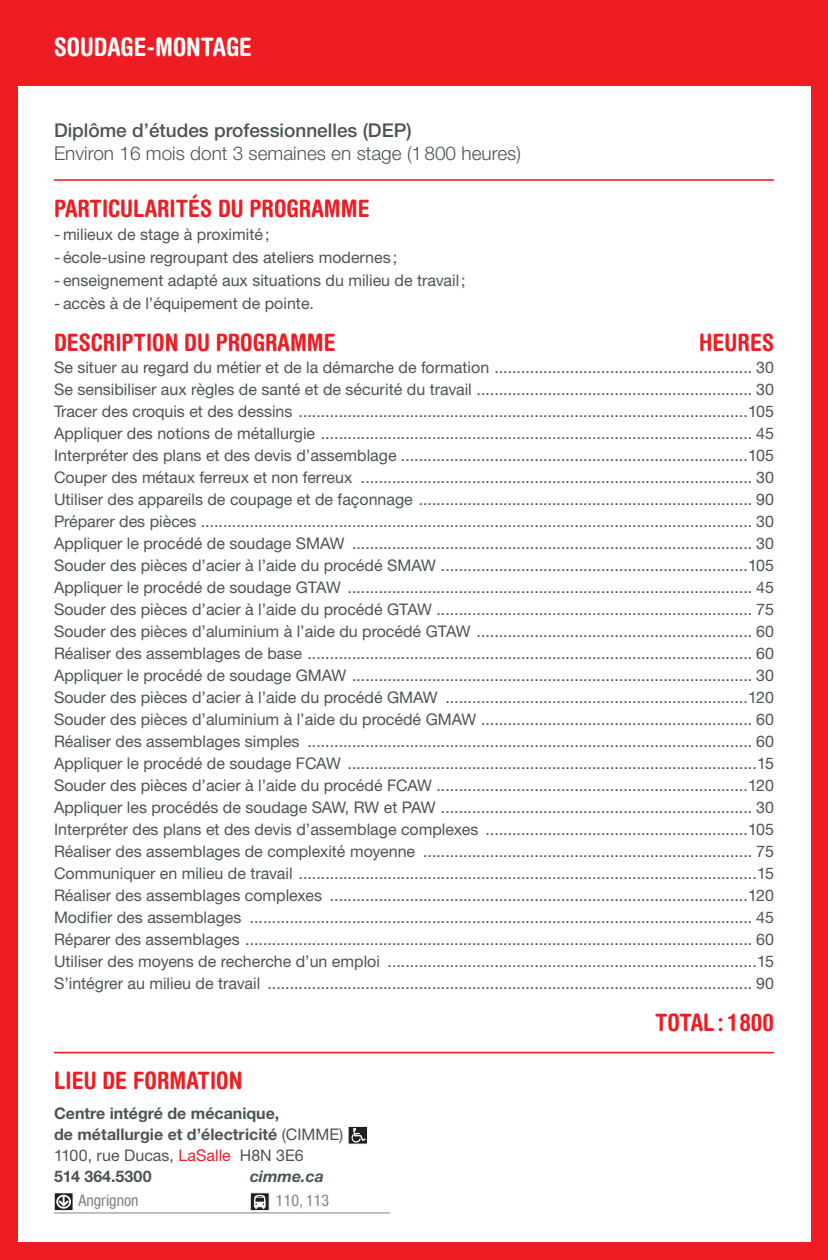
<style>
.page{position:relative;width:828px;height:1260px;background:#ee1d23}
.page>*{position:absolute;margin:0;border:0;box-sizing:border-box;transform-origin:0 0}
._05_Verso_-_Titre{font:700 condensed 25.6px "Helvetica Rounded";color:#fff}
._08_Sous-titre_-_Str{font:700 condensed 24px "Helvetica Rounded";color:#ee1d23}
._10_Sous-titre_-_No{font:700 condensed 24px "Helvetica Rounded";color:#ee1d23}
._07_Attestation_-_Dé{font:300 19px "Helvetica Neue CE";color:#4d5455}
._06_Attestation{font:500 19px "Helvetica Neue CE";color:#4d5455}
._11_Texte_-_Programm{font:16px "Helvetica Neue CE";color:#4d5455}
._09_Texte_-_Point_fo{font:16px "Helvetica Neue CE";color:#4d5455}
.t1{font:700 16px/21px "Helvetica Neue CE";color:#4d5455}
.t2{font:condensed 16px "Helvetica Neue";color:#808285}
.t3{font:italic 700 16px "Helvetica Neue CE";color:#4d5455}
.s1{font-weight:400}
.s2{font-weight:400;color:#ee1d23}
</style>
<div class="page">
<div style="left:18px;top:25px;width:792px;height:1217px;background:#fff"></div>
<div style="left:0;top:0;width:828px;height:86px;background:#ee1d23"></div>
<hr style="left:54px;top:179px;width:720px;height:2px;background:#ee1d23">
<hr style="left:54px;top:1052px;width:720px;height:1px;background:#ee1d23">
<hr style="left:54px;top:1212px;width:336px;height:1px;background:#808285">
<svg style="left:348px;top:1126px;width:20px;height:19px"></svg>
<div style="left:54px;top:1193px;width:19px;height:18px;border:1px solid #fff"></div>
<svg style="left:56px;top:1195px;width:15px;height:14px"></svg>
<svg style="left:250px;top:1192px;width:20px;height:19px"></svg>
<p class="_05_Verso_-_Titre" style="left:54px;top:31px;width:200px">SOUDAGE-MONTAGE</p>
<p class="_06_Attestation" style="left:54px;top:119px;width:359px">Diplôme d’études professionnelles (DEP)</p>
<p class="_07_Attestation_-_Dé" style="left:54px;top:142px;width:468px">Environ 16 mois dont 3 semaines en stage (1800 heures)</p>
<p class="_08_Sous-titre_-_Str" style="left:54px;top:194px;width:317px">PARTICULARITÉS DU PROGRAMME</p>
<p class="_09_Texte_-_Point_fo" style="left:54px;top:225px;width:217px">- milieux de stage à proximité;</p>
<p class="_09_Texte_-_Point_fo" style="left:54px;top:248px;width:345px">- école-usine regroupant des ateliers modernes ;</p>
<p class="_09_Texte_-_Point_fo" style="left:54px;top:271px;width:413px">- enseignement adapté aux situations du milieu de travail;</p>
<p class="_09_Texte_-_Point_fo" style="left:54px;top:294px;width:262px">- accès à de l’équipement de pointe.</p>
<p class="_10_Sous-titre_-_No" style="left:54px;top:328px;width:283px">DESCRIPTION DU PROGRAMME</p>
<p class="_10_Sous-titre_-_No" style="left:699px;top:328px;width:76px">HEURES</p>
<p class="_11_Texte_-_Programm" style="left:54px;top:358px;width:721px">Se situer au regard du métier et de la démarche de formation .......................................................... 30</p>
<p class="_11_Texte_-_Programm" style="left:54px;top:380px;width:721px">Se sensibiliser aux règles de santé et de sécurité du travail .............................................................. 30</p>
<p class="_11_Texte_-_Programm" style="left:54px;top:402px;width:721px">Tracer des croquis et des dessins .....................................................................................................105</p>
<p class="_11_Texte_-_Programm" style="left:54px;top:424px;width:721px">Appliquer des notions de métallurgie ................................................................................................. 45</p>
<p class="_11_Texte_-_Programm" style="left:54px;top:446px;width:721px">Interpréter des plans et des devis d’assemblage ..............................................................................105</p>
<p class="_11_Texte_-_Programm" style="left:54px;top:468px;width:721px">Couper des métaux ferreux et non ferreux ........................................................................................ 30</p>
<p class="_11_Texte_-_Programm" style="left:54px;top:490px;width:721px">Utiliser des appareils de coupage et de façonnage ........................................................................... 90</p>
<p class="_11_Texte_-_Programm" style="left:54px;top:512px;width:721px">Préparer des pièces ............................................................................................................................ 30</p>
<p class="_11_Texte_-_Programm" style="left:54px;top:534px;width:721px">Appliquer le procédé de soudage SMAW .......................................................................................... 30</p>
<p class="_11_Texte_-_Programm" style="left:54px;top:556px;width:721px">Souder des pièces d’acier à l’aide du procédé SMAW .....................................................................105</p>
<p class="_11_Texte_-_Programm" style="left:54px;top:578px;width:721px">Appliquer le procédé de soudage GTAW ........................................................................................... 45</p>
<p class="_11_Texte_-_Programm" style="left:54px;top:600px;width:721px">Souder des pièces d’acier à l’aide du procédé GTAW ....................................................................... 75</p>
<p class="_11_Texte_-_Programm" style="left:54px;top:622px;width:721px">Souder des pièces d’aluminium à l’aide du procédé GTAW .............................................................. 60</p>
<p class="_11_Texte_-_Programm" style="left:54px;top:644px;width:721px">Réaliser des assemblages de base .................................................................................................... 60</p>
<p class="_11_Texte_-_Programm" style="left:54px;top:666px;width:721px">Appliquer le procédé de soudage GMAW .......................................................................................... 30</p>
<p class="_11_Texte_-_Programm" style="left:54px;top:688px;width:721px">Souder des pièces d’acier à l’aide du procédé GMAW ....................................................................120</p>
<p class="_11_Texte_-_Programm" style="left:54px;top:710px;width:721px">Souder des pièces d’aluminium à l’aide du procédé GMAW ............................................................. 60</p>
<p class="_11_Texte_-_Programm" style="left:54px;top:732px;width:721px">Réaliser des assemblages simples .................................................................................................... 60</p>
<p class="_11_Texte_-_Programm" style="left:54px;top:754px;width:721px">Appliquer le procédé de soudage FCAW ............................................................................................15</p>
<p class="_11_Texte_-_Programm" style="left:54px;top:776px;width:721px">Souder des pièces d’acier à l’aide du procédé FCAW ......................................................................120</p>
<p class="_11_Texte_-_Programm" style="left:54px;top:798px;width:721px">Appliquer les procédés de soudage SAW, RW et PAW ...................................................................... 30</p>
<p class="_11_Texte_-_Programm" style="left:54px;top:820px;width:721px">Interpréter des plans et des devis d’assemblage complexes ...........................................................105</p>
<p class="_11_Texte_-_Programm" style="left:54px;top:842px;width:721px">Réaliser des assemblages de complexité moyenne .......................................................................... 75</p>
<p class="_11_Texte_-_Programm" style="left:54px;top:864px;width:721px">Communiquer en milieu de travail .......................................................................................................15</p>
<p class="_11_Texte_-_Programm" style="left:54px;top:886px;width:721px">Réaliser des assemblages complexes ..............................................................................................120</p>
<p class="_11_Texte_-_Programm" style="left:54px;top:908px;width:721px">Modifier des assemblages ................................................................................................................. 45</p>
<p class="_11_Texte_-_Programm" style="left:54px;top:930px;width:721px">Réparer des assemblages .................................................................................................................. 60</p>
<p class="_11_Texte_-_Programm" style="left:54px;top:952px;width:721px">Utiliser des moyens de recherche d’un emploi ...................................................................................15</p>
<p class="_11_Texte_-_Programm" style="left:54px;top:974px;width:721px">S’intégrer au milieu de travail ............................................................................................................. 90</p>
<p class="_10_Sous-titre_-_No" style="left:655px;top:1008px;width:120px">TOTAL : 1 800</p>
<p class="_08_Sous-titre_-_Str" style="left:54px;top:1066px;width:190px">LIEU DE FORMATION</p>
<p class="t1" style="left:54px;top:1103px;width:291px">Centre intégré de mécanique,<br>de métallurgie et d’électricité <span class="s1">(CIMME)<br>1100, rue Ducas,</span> <span class="s2">LaSalle</span> <span class="s1">H8N 3E6<br></span>514 364.5300</p>
<p class="t3" style="left:250px;top:1167px;width:76px">cimme.ca</p>
<p class="t2" style="left:78px;top:1191px;width:62px">Angrignon</p>
<p class="t2" style="left:276px;top:1191px;width:55px">110, 113</p>
</div>
